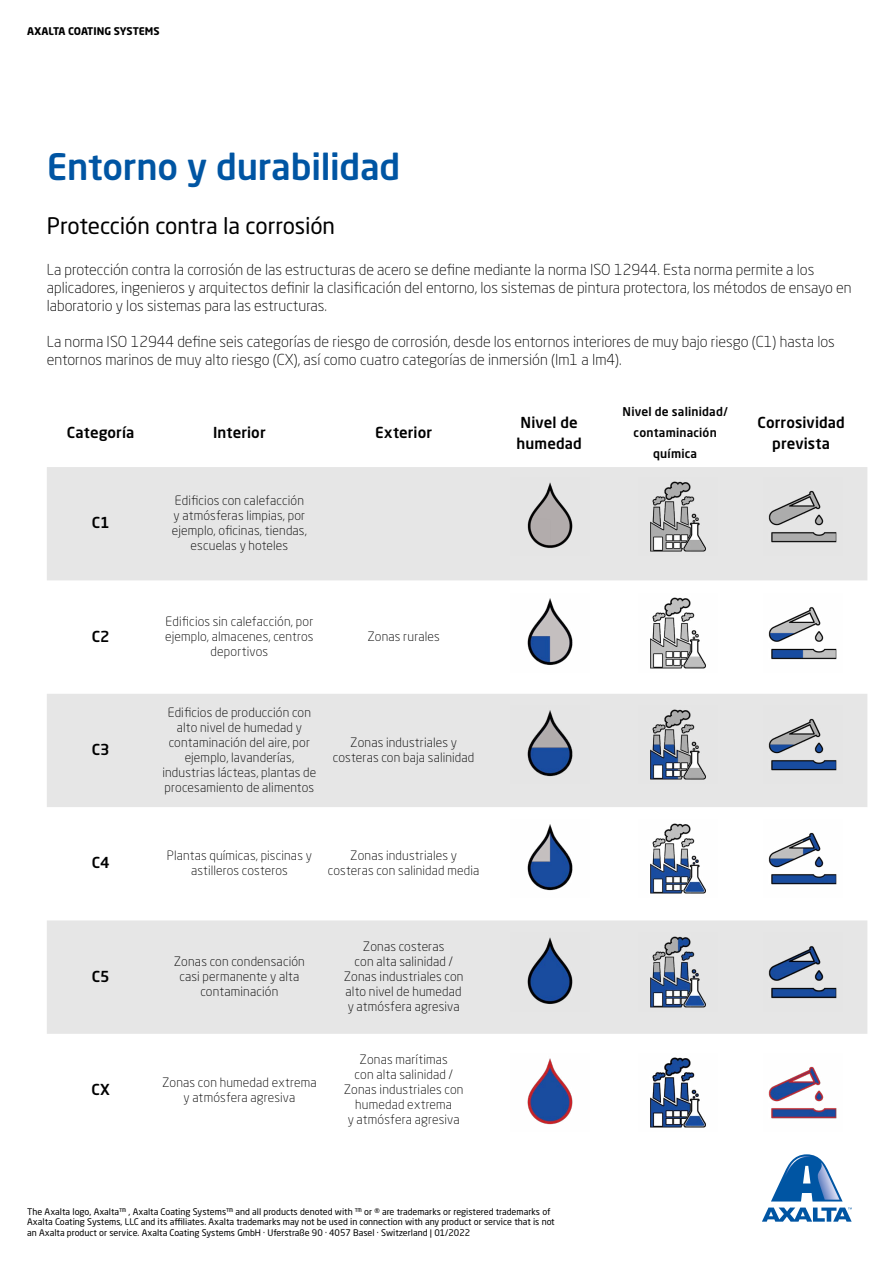
<style>
.page{position:relative;width:893px;height:1263px;background:#fff}
.page>*{position:absolute;margin:0;border:0;box-sizing:border-box;transform-origin:0 0}
.t1{font:500 36px "Neo Sans Pro";letter-spacing:-.005em;color:#0055a3}
.t2{font:22.5px "Neo Sans Pro";letter-spacing:-.01em;color:#000}
.t3{font:300 15px/18px "Neo Sans Pro";color:#000}
.t4{font:500 15px/21px "Neo Sans Pro";letter-spacing:.005em;color:#000}
.t5{font:300 12.75px/15px "Neo Sans Pro";letter-spacing:.01em;color:#000;text-align:center}
.t6{font:500 12px/21px "Neo Sans Pro";letter-spacing:.015em;color:#000;text-align:center}
.t7{font:700 10.5px "Neo Sans Pro";letter-spacing:-.01em;color:#000}
.t8{font:9px/10.5px "Neo Sans Pro";color:#000}
</style>
<div class="page">
<svg style="left:762px;top:1154px;width:90px;height:68px"></svg>
<svg style="left:47px;top:467px;width:820px;height:567px;fill:#e6e6e6"></svg>
<img style="left:639px;top:477px;width:78px;height:79px">
<img style="left:763px;top:477px;width:79px;height:79px">
<img style="left:639px;top:594px;width:78px;height:78px">
<img style="left:763px;top:594px;width:79px;height:78px">
<img style="left:511px;top:705px;width:78px;height:79px">
<img style="left:639px;top:705px;width:78px;height:79px">
<img style="left:639px;top:819px;width:78px;height:79px">
<img style="left:763px;top:819px;width:79px;height:79px">
<img style="left:639px;top:933px;width:78px;height:78px">
<img style="left:763px;top:933px;width:79px;height:78px">
<img style="left:650px;top:1057px;width:56px;height:71px">
<img style="left:768px;top:1066px;width:69px;height:53px">
<img style="left:511px;top:477px;width:78px;height:79px">
<img style="left:511px;top:594px;width:78px;height:78px">
<img style="left:511px;top:819px;width:78px;height:79px">
<img style="left:511px;top:933px;width:78px;height:78px">
<img style="left:527px;top:1058px;width:46px;height:67px">
<img style="left:763px;top:705px;width:79px;height:79px">
<p class="t7" style="left:27px;top:25px;width:134px">AXALTA COATING SYSTEMS</p>
<h1 class="t1" style="left:47px;top:144px;width:355px">Entorno y durabilidad</h1>
<h2 class="t2" style="left:47px;top:212px;width:290px">Protección contra la corrosión</h2>
<p class="t3" style="left:47px;top:261px;width:806px">La protección contra la corrosión de las estructuras de acero se define mediante la norma ISO 12944. Esta norma permite a los aplicadores, ingenieros y arquitectos definir la clasificación del entorno, los sistemas de pintura protectora, los métodos de ensayo en laboratorio y los sistemas para las estructuras.</p>
<p class="t3" style="left:47px;top:333px;width:789px">La norma ISO 12944 define seis categorías de riesgo de corrosión, desde los entornos interiores de muy bajo riesgo (C1) hasta los entornos marinos de muy alto riesgo (CX), así como cuatro categorías de inmersión (Im1 a Im4).</p>
<p class="t4" style="left:67px;top:422px;width:69px">Categoría</p>
<p class="t4" style="left:213px;top:422px;width:54px">Interior</p>
<p class="t4" style="left:375px;top:422px;width:58px">Exterior</p>
<p class="t4" style="left:517px;top:411px;width:67px">Nivel de humedad</p>
<p class="t6" style="left:623px;top:401px;width:107px">Nivel de salinidad/ contaminación química</p>
<p class="t4" style="left:758px;top:411px;width:89px;text-align:center">Corrosividad prevista</p>
<p class="t4" style="left:92px;top:512px;width:19px">C1</p>
<p class="t4" style="left:92px;top:625px;width:19px">C2</p>
<p class="t4" style="left:92px;top:738px;width:19px">C3</p>
<p class="t5" style="left:172px;top:493px;width:137px">Edificios con calefacción y atmósferas limpias, por ejemplo, oficinas, tiendas, escuelas y hoteles</p>
<p class="t5" style="left:165px;top:613px;width:150px">Edificios sin calefacción, por ejemplo, almacenes, centros deportivos</p>
<p class="t5" style="left:367px;top:628px;width:74px">Zonas rurales</p>
<p class="t5" style="left:162px;top:704px;width:155px">Edificios de producción con alto nivel de humedad y contaminación del aire, por ejemplo, lavanderías, industrias lácteas, plantas de procesamiento de alimentos</p>
<p class="t5" style="left:333px;top:734px;width:143px">Zonas industriales y costeras con baja salinidad</p>
<p class="t4" style="left:92px;top:852px;width:19px">C4</p>
<p class="t5" style="left:167px;top:848px;width:146px">Plantas químicas, piscinas y astilleros costeros</p>
<p class="t5" style="left:328px;top:848px;width:153px">Zonas industriales y costeras con salinidad media</p>
<p class="t4" style="left:92px;top:965px;width:19px">C5</p>
<p class="t5" style="left:174px;top:953px;width:133px">Zonas con condensación casi permanente y alta contaminación</p>
<p class="t4" style="left:91px;top:1078px;width:20px">CX</p>
<p class="t5" style="left:162px;top:1074px;width:156px">Zonas con humedad extrema y atmósfera agresiva</p>
<p class="t5" style="left:344px;top:938px;width:121px">Zonas costeras<br>con alta salinidad /<br>Zonas industriales con alto nivel de humedad y atmósfera agresiva</p>
<p class="t5" style="left:344px;top:1052px;width:121px">Zonas marítimas<br>con alta salinidad /<br>Zonas industriales con humedad extrema<br>y atmósfera agresiva</p>
<p class="t8" style="left:27px;top:1206px;width:529px">The Axalta logo, Axalta™ , Axalta Coating Systems™ and all products denoted with ™ or ® are trademarks or registered trademarks of<br>Axalta Coating Systems, LLC and its affiliates. Axalta trademarks may not be used in connection with any product or service that is not an Axalta product or service. Axalta Coating Systems GmbH · Uferstraße 90 · 4057 Basel · Switzerland | 01/2022</p>
</div>
